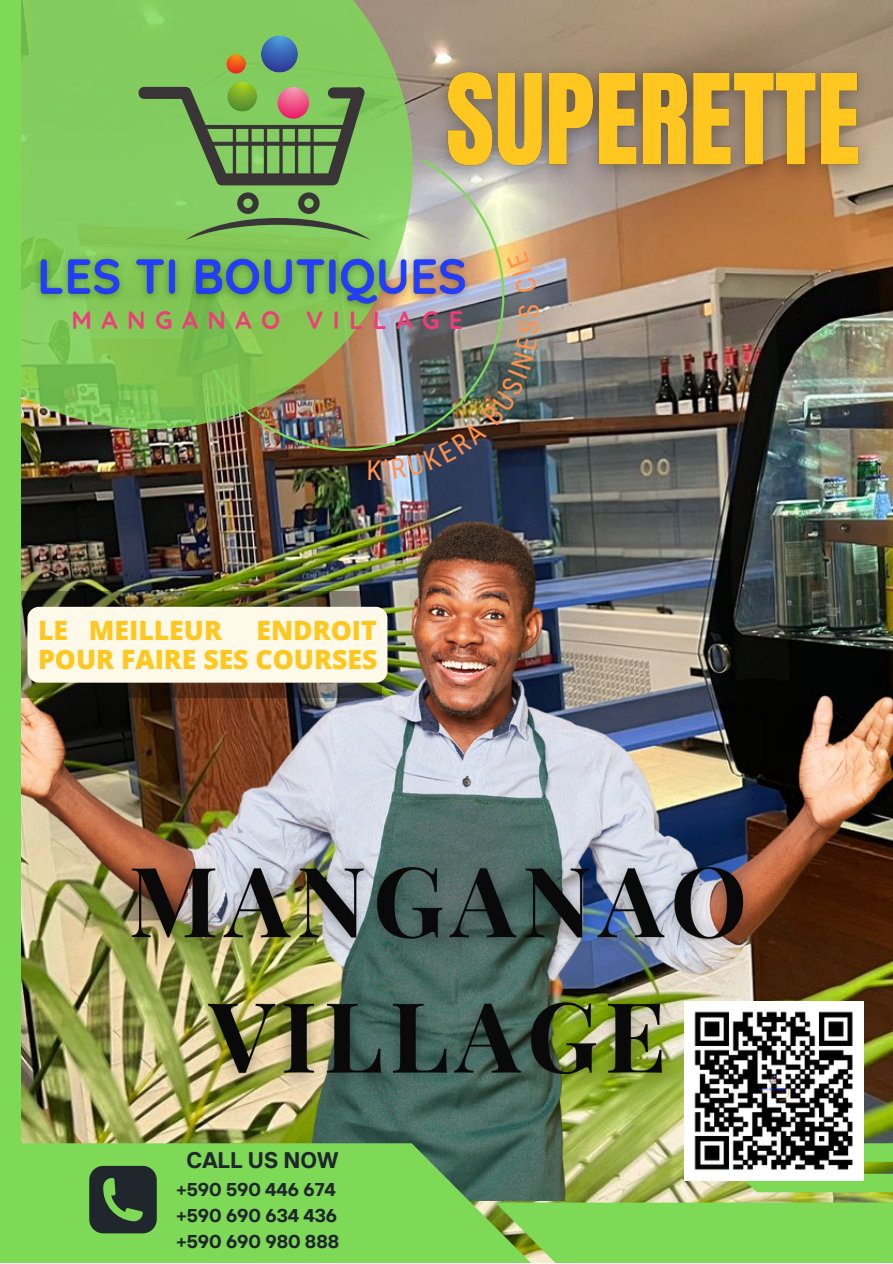
<style>
.page{position:relative;width:893px;height:1264px;background:#fff}
.page>*{position:absolute;margin:0;border:0;box-sizing:border-box;transform-origin:0 0}
.t1{font:27.45px "Roboto Condensed";color:#ff914d}
.t2{font:800 26.55px/29.2px "Open Sans";color:#ffc71f;text-align:right}
.t3{font:700 25.05px "Quicksand";letter-spacing:.38em;color:#ef3c7b}
.t4{font:700 22.5px "TT Interphases";color:#1f262c}
.t5{font:700 18.45px "TT Interphases";color:#1f262c}
</style>
<div class="page">
<img style="left:412px;top:0;width:480px;height:1202px">
<img style="left:21px;top:387px;width:871px;height:813px">
<img style="left:21px;top:591px;width:360px;height:106px">
<img style="left:420px;top:22px;width:466px;height:207px">
<svg style="left:21px;top:0;width:391px;height:429px;fill:#83cb5e"></svg>
<img style="left:208px;top:155px;width:361px;height:360px">
<img style="left:24px;top:235px;width:456px;height:88px">
<svg style="left:261px;top:35px;width:37px;height:38px"></svg>
<svg style="left:227px;top:82px;width:30px;height:30px"></svg>
<svg style="left:226px;top:54px;width:20px;height:20px"></svg>
<svg style="left:137px;top:86px;width:229px;height:99px"></svg>
<svg style="left:185px;top:192px;width:185px;height:48px"></svg>
<div style="left:0;top:0;width:21px;height:1262px;background:#7ed957"></div>
<img style="left:104px;top:812px;width:673px;height:313px">
<div style="left:27px;top:607px;width:360px;height:75px;background:#fff9e9;border-radius:12px"></div>
<svg style="left:21px;top:1143px;width:524px;height:119px;fill:#7ed957"></svg>
<div style="left:495px;top:1202px;width:397px;height:60px;background:#7ed957"></div>
<svg style="left:738px;top:1173px;width:154px;height:19px"></svg>
<svg style="left:863px;top:1143px;width:29px;height:18px"></svg>
<svg style="left:89px;top:1165px;width:68px;height:68px"></svg>
<img style="left:684px;top:1001px;width:179px;height:179px">
<img style="left:384px;top:305px;width:155px;height:174px">
<svg style="left:507px;top:251px;width:30px;height:42px"></svg>
<p class="t3" style="left:71px;top:304px;width:393px">MANGANAO VILLAGE</p>
<p class="t1" style="left:366px;top:454px;width:16px">K</p>
<p class="t2" style="left:38px;top:615px;width:341px">ENDROIT<br>POUR FAIRE SES COURSES</p>
<p class="t2" style="left:38px;top:615px;width:185px">LE MEILLEUR</p>
<p class="t4" style="left:186px;top:1144px;width:153px">CALL US NOW</p>
<p class="t5" style="left:176px;top:1177px;width:161px">+590 590 446 674</p>
<p class="t5" style="left:176px;top:1203px;width:162px">+590 690 634 436</p>
<p class="t5" style="left:176px;top:1229px;width:164px">+590 690 980 888</p>
</div>
